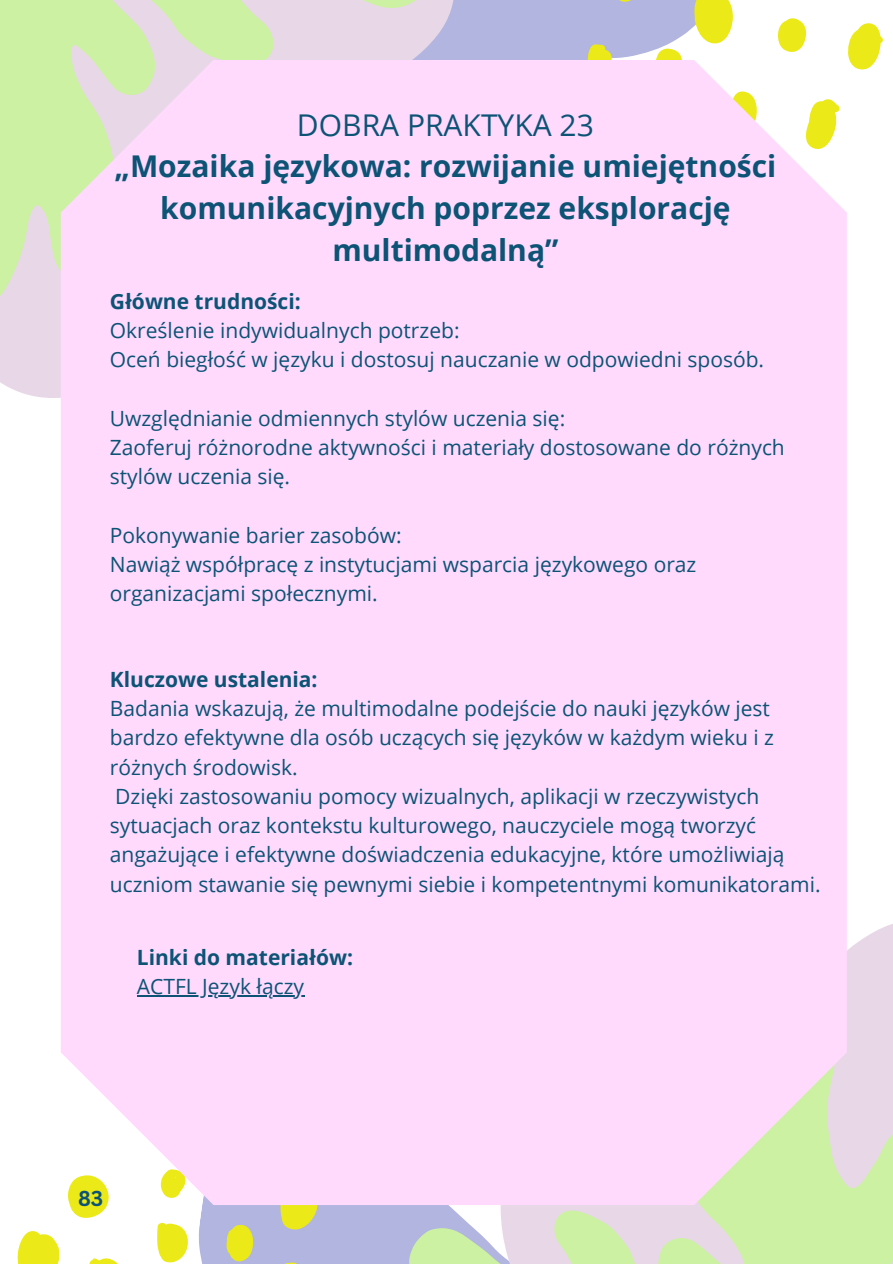
<style>
.page{position:relative;width:893px;height:1264px;background:#fff}
.page>*{position:absolute;margin:0;border:0;box-sizing:border-box;transform-origin:0 0}
.t1{font:700 30px/41.7px "Open Sans";color:#0c5376;text-align:center}
.t2{font:21px/29.2px "Open Sans";color:#0c5376}
.t3{font:700 21px "Open Sans";color:#0c5376}
.t4{font:700 21px "Canva Sans";color:#0c5376}
.s1{font-weight:400}
</style>
<div class="page">
<svg style="left:846px;top:884px;width:46px;height:74px"></svg>
<svg style="left:804px;top:958px;width:88px;height:305px;background:#dce2ca"></svg>
<div style="left:479px;top:0;width:108px;height:60px;background:#b1b5df"></div>
<svg style="left:360px;top:1204px;width:444px;height:59px;background:#d3ddcb"></svg>
<svg style="left:263px;top:0;width:216px;height:60px;background:#dcd2e2"></svg>
<svg style="left:0;top:0;width:263px;height:352px;background:#d3eab5"></svg>
<svg style="left:17px;top:1204px;width:314px;height:59px"></svg>
<svg style="left:587px;top:0;width:296px;height:70px"></svg>
<div style="left:61px;top:60px;width:785px;height:1144px;background:#ffdafd"></div>
<hr style="left:137px;top:995px;width:167px;height:1px;background:#0c5376">
<p class="t1" style="left:114px;top:103px;width:663px"><span class="s1">DOBRA PRAKTYKA 23<br></span>„Mozaika językowa: rozwijanie umiejętności komunikacyjnych poprzez eksplorację multimodalną”</p>
<p class="t3" style="left:110px;top:286px;width:192px">Główne trudności:</p>
<p class="t2" style="left:110px;top:315px;width:351px">Określenie indywidualnych potrzeb:</p>
<p class="t2" style="left:110px;top:344px;width:655px">Oceń biegłość w języku i dostosuj nauczanie w odpowiedni sposób.</p>
<p class="t2" style="left:110px;top:403px;width:457px">Uwzględnianie odmiennych stylów uczenia się:</p>
<h1 class="t2" style="left:110px;top:432px;width:676px">Zaoferuj różnorodne aktywności i materiały dostosowane do różnych stylów uczenia się.</h1>
<p class="t2" style="left:110px;top:520px;width:293px">Pokonywanie barier zasobów:</p>
<p class="t2" style="left:110px;top:549px;width:588px">Nawiąż współpracę z instytucjami wsparcia językowego oraz organizacjami społecznymi.</p>
<p class="t3" style="left:110px;top:664px;width:209px">Kluczowe ustalenia:</p>
<p class="t2" style="left:110px;top:693px;width:665px">Badania wskazują, że multimodalne podejście do nauki języków jest bardzo efektywne dla osób uczących się języków w każdym wieku i z różnych środowisk.</p>
<p class="t2" style="left:110px;top:781px;width:712px">Dzięki zastosowaniu pomocy wizualnych, aplikacji w rzeczywistych sytuacjach oraz kontekstu kulturowego, nauczyciele mogą tworzyć angażujące i efektywne doświadczenia edukacyjne, które umożliwiają uczniom stawanie się pewnymi siebie i kompetentnymi komunikatorami.</p>
<p class="t3" style="left:137px;top:942px;width:217px">Linki do materiałów:</p>
<p class="t2" style="left:137px;top:971px;width:169px">ACTFL Język łączy</p>
<p class="t4" style="left:78px;top:1183px;width:27px">83</p>
</div>
